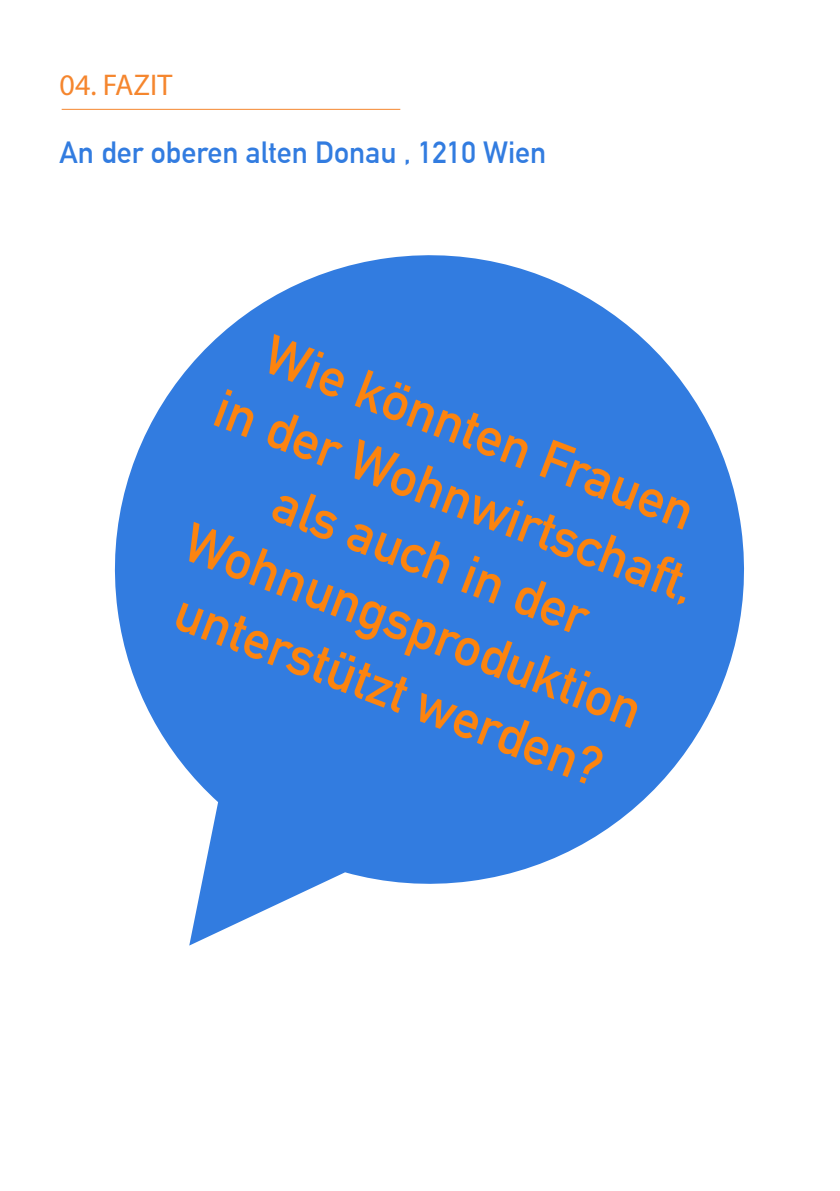
<style>
.page{position:relative;width:840px;height:1191px;background:#fff}
.page>*{position:absolute;margin:0;border:0;box-sizing:border-box;transform-origin:0 0}
.t1{font:700 54px "DIN Alternate";color:#fc840f}
.t2{font:700 30px "DIN Alternate";color:#327ce0}
.t3{font:30px "Myriad Pro";color:#f5862e}
</style>
<div class="page">
<hr style="left:62px;top:109px;width:338px;height:1px;background:#f5862e">
<svg style="left:114px;top:255px;width:630px;height:690px;fill:#327ce0"></svg>
<p class="t3" style="left:60px;top:66px;width:114px">04. FAZIT</p>
<p class="t2" style="left:60px;top:129px;width:488px">An der oberen alten Donau , 1210 Wien</p>
<p class="t1" style="left:281px;top:313px;width:456px;rotate:21deg">Wie könnten Frauen</p>
<p class="t1" style="left:232px;top:366px;width:511px;rotate:21deg">in der Wohnwirtschaft,</p>
<p class="t1" style="left:290px;top:462px;width:334px;rotate:21deg">als auch in der</p>
<p class="t1" style="left:201px;top:500px;width:486px;rotate:21deg">Wohnungsproduktion</p>
<p class="t1" style="left:192px;top:570px;width:454px;rotate:21deg">unterstützt werden?</p>
</div>
